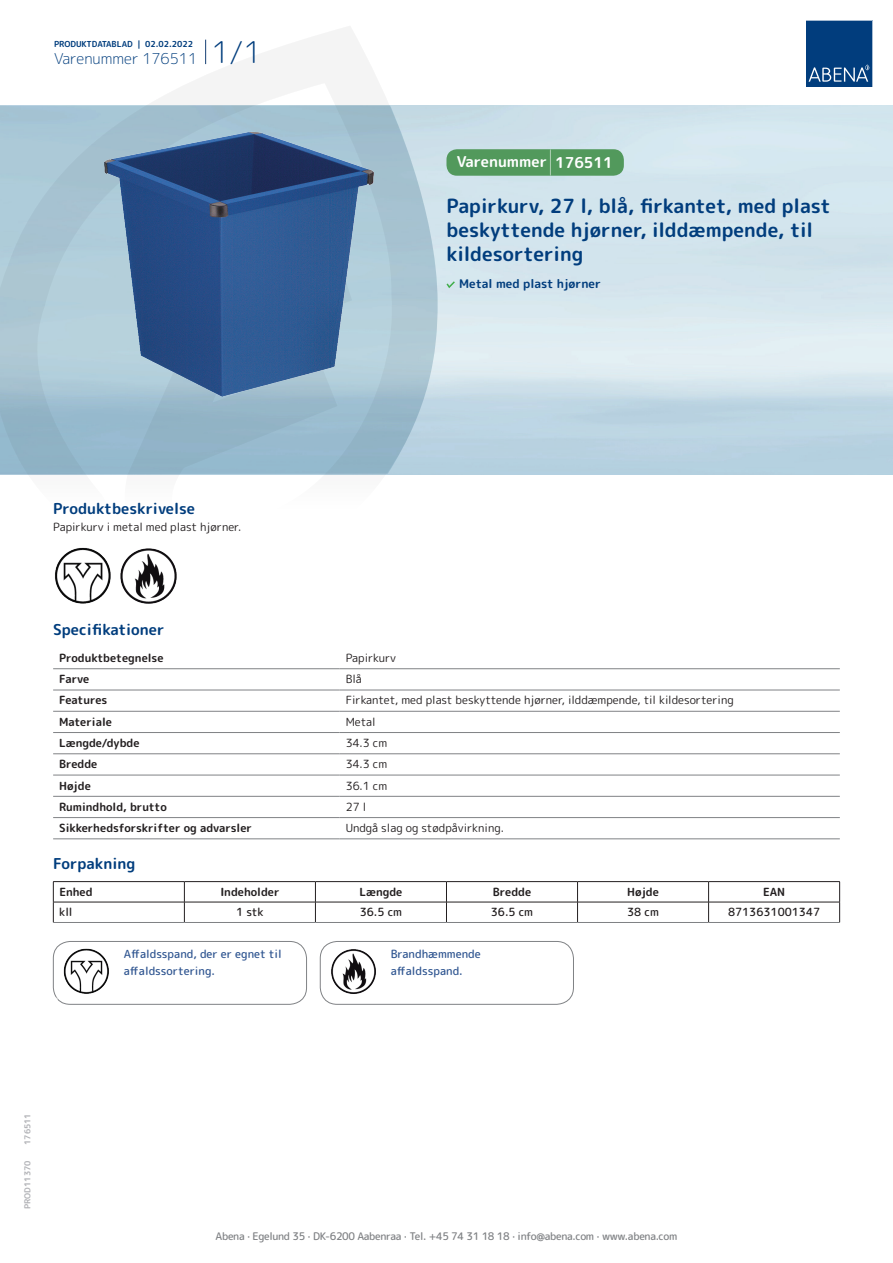
<style>
.page{position:relative;width:893px;height:1263px;background:#fff}
.page>*{position:absolute;margin:0;border:0;box-sizing:border-box;transform-origin:0 0}
.t1{font:700 19.5px/24px "Rounded Mplus 1 c";color:#013d7d}
.t2{font:700 15px "Rounded Mplus 1 c";color:#013d7d}
.t3{font:300 15px "Rounded Mplus 1 c";color:#013d7d}
.t4{font:700 15px "Rounded Mplus 1 c";color:#fff}
.t5{font:700 12px "Rounded Mplus 1 c";color:#013d7d}
.t6{font:11.25px "Rounded Mplus 1 c";color:#231f20}
.t7{font:700 11.25px "Rounded Mplus 1 c";color:#231f20}
.t8{font:500 11.25px/16.5px "Rounded Mplus 1 c";color:#305691}
.t9{font:500 11.25px "Rounded Mplus 1 c";color:#231f20}
.t10{font:500 10.5px "Rounded Mplus 1 c";letter-spacing:-.03em;color:#808285}
.t11{font:700 10.5px "Rounded Mplus 1 c";color:#fff}
.t12{font:700 8.25px "Rounded Mplus 1 c";color:#013d7d}
.t13{font:700 8.25px "Rounded Mplus 1 c";color:#b2b3b7}
.s1{font-size:30px}
.s2{font-size:25.5px}
</style>
<div class="page">
<svg style="left:0;top:26px;width:439px;height:449px"></svg>
<svg style="left:0;top:106px;width:438px;height:368px;background:#a4c2d1"></svg>
<svg style="left:205px;top:40px;width:1px;height:24px"></svg>
<svg style="left:806px;top:20px;width:67px;height:67px;background:#144b86"></svg>
<img style="left:98px;top:127px;width:282px;height:275px">
<img style="left:55px;top:547px;width:56px;height:57px">
<img style="left:120px;top:548px;width:57px;height:56px">
<hr style="left:53px;top:668px;width:287px;height:1px;background:#808285">
<hr style="left:340px;top:668px;width:500px;height:1px;background:#808285">
<hr style="left:53px;top:690px;width:287px;height:1px;background:#808285">
<hr style="left:340px;top:690px;width:500px;height:1px;background:#808285">
<hr style="left:53px;top:711px;width:287px;height:1px;background:#808285">
<hr style="left:340px;top:711px;width:500px;height:1px;background:#808285">
<hr style="left:53px;top:732px;width:287px;height:1px;background:#808285">
<hr style="left:340px;top:732px;width:500px;height:1px;background:#808285">
<hr style="left:53px;top:753px;width:287px;height:1px;background:#808285">
<hr style="left:340px;top:753px;width:500px;height:1px;background:#808285">
<hr style="left:53px;top:775px;width:287px;height:1px;background:#808285">
<hr style="left:340px;top:775px;width:500px;height:1px;background:#808285">
<hr style="left:53px;top:796px;width:287px;height:1px;background:#808285">
<hr style="left:340px;top:796px;width:500px;height:1px;background:#808285">
<hr style="left:53px;top:817px;width:287px;height:1px;background:#808285">
<hr style="left:340px;top:817px;width:500px;height:1px;background:#808285">
<hr style="left:53px;top:838px;width:287px;height:1px;background:#808285">
<hr style="left:340px;top:838px;width:500px;height:1px;background:#808285">
<hr style="left:53px;top:881px;width:131px;height:1px;background:#231f20">
<hr style="left:184px;top:881px;width:131px;height:1px;background:#231f20">
<hr style="left:315px;top:881px;width:131px;height:1px;background:#231f20">
<hr style="left:446px;top:881px;width:131px;height:1px;background:#231f20">
<hr style="left:577px;top:881px;width:132px;height:1px;background:#231f20">
<hr style="left:709px;top:881px;width:131px;height:1px;background:#231f20">
<hr style="left:53px;top:902px;width:131px;height:1px;background:#231f20">
<svg style="left:53px;top:882px;width:1px;height:40px"></svg>
<hr style="left:184px;top:902px;width:131px;height:1px;background:#231f20">
<svg style="left:184px;top:882px;width:1px;height:40px"></svg>
<hr style="left:315px;top:902px;width:131px;height:1px;background:#231f20">
<svg style="left:315px;top:882px;width:1px;height:40px"></svg>
<hr style="left:446px;top:902px;width:131px;height:1px;background:#231f20">
<svg style="left:446px;top:882px;width:1px;height:40px"></svg>
<hr style="left:577px;top:902px;width:132px;height:1px;background:#231f20">
<svg style="left:577px;top:882px;width:1px;height:40px"></svg>
<hr style="left:709px;top:902px;width:131px;height:1px;background:#231f20">
<svg style="left:708px;top:882px;width:1px;height:40px"></svg>
<svg style="left:839px;top:882px;width:1px;height:40px"></svg>
<hr style="left:53px;top:922px;width:131px;height:1px;background:#808285">
<hr style="left:184px;top:922px;width:131px;height:1px;background:#808285">
<hr style="left:315px;top:922px;width:131px;height:1px;background:#808285">
<hr style="left:446px;top:922px;width:131px;height:1px;background:#808285">
<hr style="left:577px;top:922px;width:132px;height:1px;background:#808285">
<hr style="left:709px;top:922px;width:131px;height:1px;background:#808285">
<img style="left:63px;top:948px;width:46px;height:46px">
<div style="left:53px;top:941px;width:254px;height:63px;border:1px solid #808285;border-radius:17px"></div>
<img style="left:331px;top:949px;width:45px;height:45px">
<div style="left:320px;top:941px;width:254px;height:63px;border:1px solid #808285;border-radius:17px"></div>
<svg style="left:446px;top:281px;width:9px;height:7px"></svg>
<div style="left:446px;top:149px;width:178px;height:27px;background:#52995c;border-radius:10px"></div>
<p class="t12" style="left:54px;top:38px;width:141px">PRODUKTDATABLAD | 02.02.2022</p>
<h2 class="t3" style="left:54px;top:48px;width:209px">Varenummer 176511 <span class="s1">1/1</span></h2>
<h2 class="t4" style="left:457px;top:151px;width:157px">Varenummer <span class="s2">|</span> 176511</h2>
<h1 class="t1" style="left:446px;top:194px;width:386px">Papirkurv, 27 l, blå, firkantet, med plast beskyttende hjørner, ilddæmpende, til kildesortering</h1>
<p class="t5" style="left:459px;top:275px;width:143px">Metal med plast hjørner</p>
<h2 class="t2" style="left:53px;top:498px;width:143px">Produktbeskrivelse</h2>
<p class="t6" style="left:53px;top:518px;width:190px">Papirkurv i metal med plast hjørner.</p>
<h2 class="t2" style="left:53px;top:619px;width:113px">Specifikationer</h2>
<p class="t7" style="left:59px;top:650px;width:106px">Produktbetegnelse</p>
<p class="t6" style="left:346px;top:650px;width:52px">Papirkurv</p>
<p class="t7" style="left:59px;top:671px;width:32px">Farve</p>
<p class="t6" style="left:346px;top:671px;width:18px">Blå</p>
<p class="t7" style="left:59px;top:692px;width:50px">Features</p>
<p class="t6" style="left:346px;top:692px;width:389px">Firkantet, med plast beskyttende hjørner, ilddæmpende, til kildesortering</p>
<p class="t7" style="left:59px;top:714px;width:54px">Materiale</p>
<p class="t6" style="left:346px;top:714px;width:31px">Metal</p>
<p class="t7" style="left:59px;top:735px;width:82px">Længde/dybde</p>
<p class="t6" style="left:346px;top:735px;width:43px">34.3 cm</p>
<p class="t7" style="left:59px;top:756px;width:40px">Bredde</p>
<p class="t6" style="left:346px;top:756px;width:43px">34.3 cm</p>
<p class="t7" style="left:59px;top:777px;width:33px">Højde</p>
<p class="t6" style="left:346px;top:777px;width:43px">36.1 cm</p>
<p class="t7" style="left:59px;top:799px;width:109px">Rumindhold, brutto</p>
<p class="t6" style="left:346px;top:799px;width:22px">27 l</p>
<p class="t7" style="left:59px;top:820px;width:194px">Sikkerhedsforskrifter og advarsler</p>
<p class="t6" style="left:346px;top:820px;width:160px">Undgå slag og stødpåvirkning.</p>
<h2 class="t2" style="left:53px;top:853px;width:84px">Forpakning</h2>
<p class="t7" style="left:59px;top:884px;width:35px">Enhed</p>
<p class="t7" style="left:220px;top:884px;width:61px">Indeholder</p>
<p class="t7" style="left:359px;top:884px;width:44px">Længde</p>
<p class="t7" style="left:493px;top:884px;width:40px">Bredde</p>
<p class="t7" style="left:627px;top:884px;width:33px">Højde</p>
<p class="t7" style="left:763px;top:884px;width:24px">EAN</p>
<p class="t9" style="left:59px;top:904px;width:15px">kll</p>
<p class="t9" style="left:236px;top:904px;width:29px">1 stk</p>
<p class="t9" style="left:360px;top:904px;width:44px">36.5 cm</p>
<p class="t9" style="left:491px;top:904px;width:44px">36.5 cm</p>
<p class="t9" style="left:627px;top:904px;width:33px">38 cm</p>
<p class="t9" style="left:728px;top:904px;width:94px">8713631001347</p>
<p class="t8" style="left:124px;top:946px;width:159px">Affaldsspand, der er egnet til affaldssortering.</p>
<p class="t8" style="left:391px;top:946px;width:92px">Brandhæmmende affaldsspand.</p>
<p class="t11" style="left:53px;top:993px;width:7px">*</p>
<p class="t13" style="left:22px;top:1145px;width:33px;rotate:-90deg">176511</p>
<p class="t13" style="left:22px;top:1209px;width:50px;rotate:-90deg">PROD11370</p>
<p class="t10" style="left:216px;top:1229px;width:463px">Abena · Egelund 35 · DK-6200 Aabenraa · Tel. +45 74 31 18 18 · info@abena.com · www.abena.com</p>
</div>
